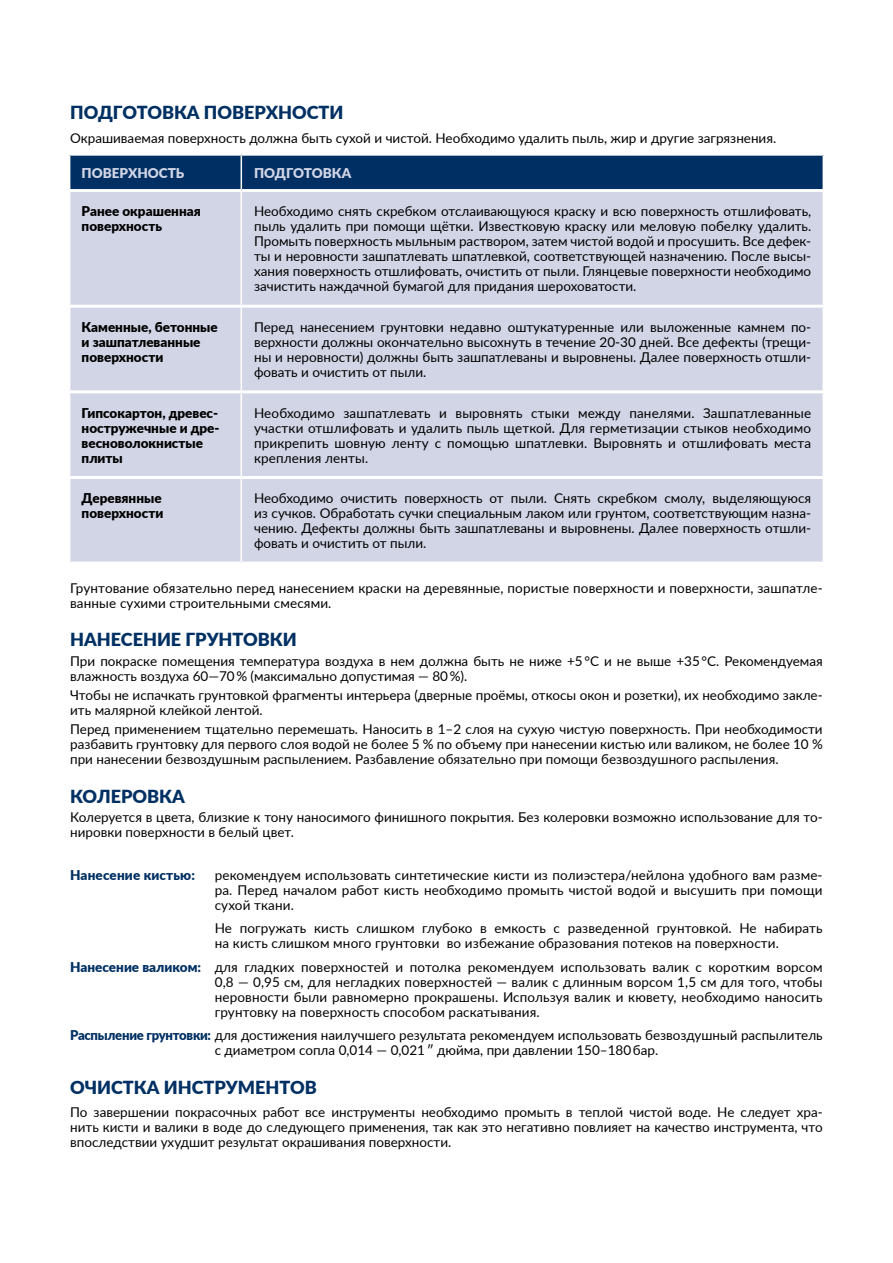
<style>
.page{position:relative;width:893px;height:1263px;background:#fff}
.page>*{position:absolute;margin:0;border:0;box-sizing:border-box;transform-origin:0 0}
.t1{font:900 18px "Lato";color:#003063}
.t2{font:13.5px/15px "Lato";color:#000;text-align:justify}
.t3{font:900 13.5px/15px "Lato";color:#000}
.t4{font:900 13.5px "Lato";color:#d2d5e6}
.t5{font:900 13.5px "Lato";letter-spacing:.01em;color:#003063}
.s1{font-weight:900;color:#003063}
</style>
<div class="page">
<div style="left:70px;top:156px;width:753px;height:33px;background:#003063"></div>
<div style="left:70px;top:192px;width:753px;height:370px;background:#d2d5e6"></div>
<hr style="left:241px;top:156px;width:1px;height:33px;background:#fff">
<hr style="left:241px;top:192px;width:1px;height:113px;background:#fff">
<hr style="left:241px;top:308px;width:1px;height:82px;background:#fff">
<hr style="left:241px;top:393px;width:1px;height:83px;background:#fff">
<hr style="left:241px;top:479px;width:1px;height:83px;background:#fff">
<hr style="left:67px;top:305px;width:174px;height:3px;background:#fff">
<hr style="left:241px;top:305px;width:585px;height:3px;background:#fff">
<hr style="left:67px;top:390px;width:174px;height:3px;background:#fff">
<hr style="left:241px;top:390px;width:585px;height:3px;background:#fff">
<hr style="left:67px;top:476px;width:174px;height:3px;background:#fff">
<hr style="left:241px;top:476px;width:585px;height:3px;background:#fff">
<h1 class="t1" style="left:70px;top:99px;width:57px">ПОДГОТОВКА</h1>
<h1 class="t1" style="left:204px;top:99px;width:14px">ПОВЕР</h1>
<h1 class="t1" style="left:266px;top:99px;width:26px">ХНОСТ</h1>
<h1 class="t1" style="left:330px;top:99px;width:15px">И</h1>
<p class="t2" style="left:70px;top:130px;width:708px">Окрашиваемая поверхность должна быть сухой и чистой. Необходимо удалить пыль, жир и другие загрязнения.</p>
<p class="t4" style="left:82px;top:163px;width:102px">Поверхность</p>
<p class="t4" style="left:254px;top:163px;width:99px">Под готовка</p>
<p class="t3" style="left:82px;top:203px;width:121px">Ранее окрашенная поверхность</p>
<p class="t2" style="left:254px;top:203px;width:559px">Необходимо снять скребком отслаивающуюся краску и всю поверхность отшлифовать, пыль удалить при помощи щётки. Известковую краску или меловую побелку удалить.<br>Промыть поверхность мыльным раствором, затем чистой водой и просушить. Все дефек&shy;ты и неровности зашпатлевать шпатлевкой, соответствующей назначению. После высы&shy;хания поверхность отшлифовать, очистить от пыли. Глянцевые поверхности необходимо зачистить наждачной бумагой для придания шероховатости.</p>
<p class="t3" style="left:82px;top:319px;width:138px">Каменные, бетонные и зашпатлеванные поверхности</p>
<p class="t2" style="left:254px;top:319px;width:559px">Перед нанесением грунтовки недавно оштукатуренные или выложенные камнем по&shy;верхности должны окончательно высохнуть в течение 20-30 дней. Все дефекты (трещи&shy;ны и неровности) должны быть зашпатлеваны и выровнены. Далее поверхность отшли&shy;фовать и очистить от пыли.</p>
<p class="t3" style="left:82px;top:405px;width:140px">Гипсокартон, древес&shy;ностружечные и дре&shy;весноволокнистые плиты</p>
<p class="t2" style="left:254px;top:405px;width:559px">Необходимо зашпатлевать и выровнять стыки между панелями. Зашпатлеванные участки отшлифовать и удалить пыль щеткой. Для герметизации стыков необходимо прикрепить шовную ленту с помощью шпатлевки. Выровнять и отшлифовать места крепления ленты.</p>
<p class="t3" style="left:82px;top:490px;width:83px">Деревянные поверхности</p>
<p class="t2" style="left:254px;top:490px;width:559px">Необходимо очистить поверхность от пыли. Снять скребком смолу, выделяющуюся из сучков. Обработать сучки специальным лаком или грунтом, соответствующим назна&shy;чению. Дефекты должны быть зашпатлеваны и выровнены. Далее поверхность отшли&shy;фовать и очистить от пыли.</p>
<p class="t2" style="left:70px;top:580px;width:754px">Грунтование обязательно перед нанесением краски на деревянные, пористые поверхности и поверхности, зашпатле&shy;ванные сухими строительными смесями.</p>
<h1 class="t1" style="left:70px;top:626px;width:14px">НАНЕСЕН</h1>
<h1 class="t1" style="left:157px;top:626px;width:42px">ИЕ ГРУНТОВК</h1>
<h1 class="t1" style="left:283px;top:626px;width:15px">И</h1>
<p class="t2" style="left:70px;top:653px;width:754px">При покраске помещения температура воздуха в нем должна быть не ниже +5 °С и не выше +35 °С. Рекомендуемая влажность воздуха 60—70 % (максимально допустимая — 80 %).</p>
<p class="t2" style="left:70px;top:687px;width:754px">Чтобы не испачкать грунтовкой фрагменты интерьера (дверные проёмы, откосы окон и розетки), их необходимо закле&shy;ить малярной клейкой лентой.</p>
<p class="t2" style="left:70px;top:721px;width:754px">Перед применением тщательно перемешать. Наносить в 1–2 слоя на сухую чистую поверхность. При необходимости разбавить грунтовку для первого слоя водой не более 5 % по объему при нанесении кистью или валиком, не более 10 % при нанесении безвоздушным распылением. Разбавление обязательно при помощи безвоздушного распыления.</p>
<h1 class="t1" style="left:70px;top:783px;width:54px">КОЛЕРОВКА</h1>
<p class="t2" style="left:70px;top:809px;width:754px">Колеруется в цвета, близкие к тону наносимого финишного покрытия. Без колеровки возможно использование для то&shy;нировки поверхности в белый цвет.</p>
<p class="t5" style="left:70px;top:865px;width:126px">Нанесение кистью:</p>
<p class="t2" style="left:215px;top:867px;width:609px">рекомендуем использовать синтетические кисти из полиэстера/нейлона удобного вам разме&shy;ра. Перед началом работ кисть необходимо промыть чистой водой и высушить при помощи сухой ткани.</p>
<p class="t2" style="left:215px;top:920px;width:609px">Не погружать кисть слишком глубоко в емкость с разведенной грунтовкой. Не набирать на кисть слишком много грунтовки во избежание образования потеков на поверхности.</p>
<p class="t2" style="left:215px;top:959px;width:609px;text-indent:-145px"><span class="s1">Нанесение валиком:</span> для гладких поверхностей и потолка рекомендуем использовать валик с коротким ворсом 0,8 — 0,95 см, для негладких поверхностей — валик с длинным ворсом 1,5 см для того, чтобы неровности были равномерно прокрашены. Используя валик и кювету, необходимо наносить грунтовку на поверхность способом раскатывания.</p>
<p class="t2" style="left:215px;top:1027px;width:609px;text-indent:-145px"><span class="s1">Распыление грунтовки:</span> для достижения наилучшего результата рекомендуем использовать безвоздушный распылитель с диаметром сопла 0,014 — 0,021 ʺ дюйма, при давлении 150–180 бар.</p>
<h1 class="t1" style="left:70px;top:1074px;width:55px">ОЧИСТКА</h1>
<h1 class="t1" style="left:164px;top:1074px;width:27px">ИНСТРУ</h1>
<h1 class="t1" style="left:238px;top:1074px;width:31px">МЕНТОВ</h1>
<p class="t2" style="left:70px;top:1104px;width:754px">По завершении покрасочных работ все инструменты необходимо промыть в теплой чистой воде. Не следует хра&shy;нить кисти и валики в воде до следующего применения, так как это негативно повлияет на качество инструмента, что впоследствии ухудшит результат окрашивания поверхности.</p>
</div>
